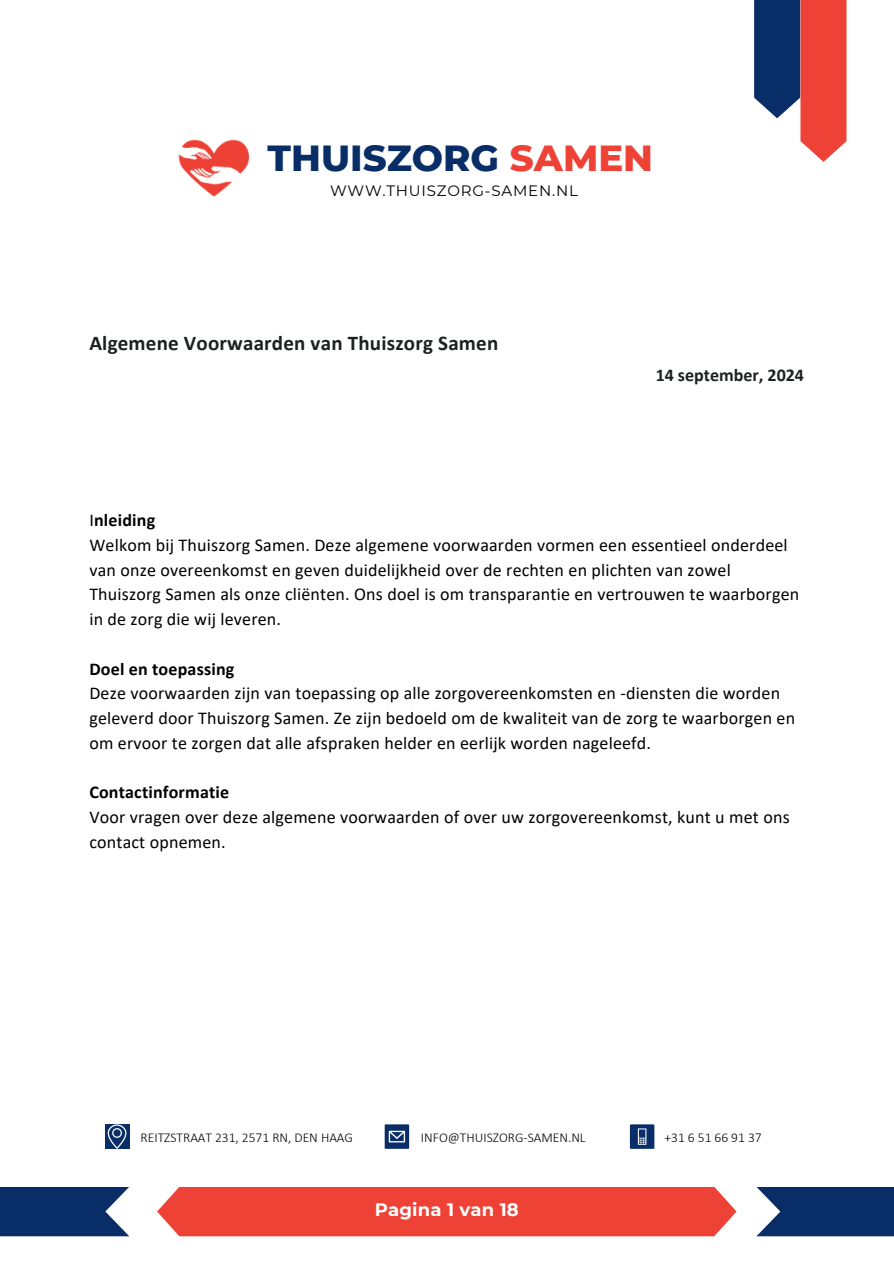
<style>
.page{position:relative;width:894px;height:1264px;background:#fff}
.page>*{position:absolute;margin:0;border:0;box-sizing:border-box;transform-origin:0 0}
.t1{font:800 37.05px "Montserrat";color:#092d67}
.t2{font:700 21px "Calibri";letter-spacing:.01em;color:#1c2120}
.t3{font:18px/24.8px "Calibri";letter-spacing:.01em;color:#000}
.t4{font:700 18px "Calibri";color:#1c2120}
.t5{font:700 18px "Montserrat";letter-spacing:.01em;color:#fff}
.t6{font:15px "Montserrat";letter-spacing:.05em;color:#000}
.t7{font:300 13.5px "Calibri";color:#000}
.s1{color:#ef4237}
.s2{font-weight:700}
</style>
<div class="page">
<div style="left:629px;top:1124px;width:25px;height:24px;background:#092d67"></div>
<svg style="left:637px;top:1128px;width:9px;height:16px"></svg>
<div style="left:384px;top:1124px;width:25px;height:24px;background:#092d67"></div>
<svg style="left:388px;top:1130px;width:17px;height:12px"></svg>
<div style="left:157px;top:1187px;width:579px;height:49px;background:#ef4237"></div>
<div style="left:0;top:1186px;width:129px;height:50px;background:#092d67"></div>
<div style="left:756px;top:1186px;width:137px;height:50px;background:#092d67"></div>
<svg style="left:800px;top:0;width:46px;height:162px;background:#ef4f45"></svg>
<div style="left:753px;top:0;width:46px;height:118px;background:#092d67"></div>
<img style="left:178px;top:139px;width:72px;height:58px">
<div style="left:105px;top:1124px;width:24px;height:24px;background:#092d67"></div>
<svg style="left:108px;top:1124px;width:18px;height:24px"></svg>
<h4 class="t1" style="left:267px;top:135px;width:387px">THUISZORG <span class="s1">SAMEN</span></h4>
<h4 class="t6" style="left:330px;top:181px;width:249px">WWW.THUISZORG-SAMEN.NL</h4>
<h3 class="t2" style="left:89px;top:335px;width:410px">Algemene Voorwaarden van Thuiszorg Samen</h3>
<h4 class="t4" style="left:655px;top:368px;width:150px">14 september, 2024</h4>
<p class="t3" style="left:89px;top:509px;width:711px">I<span class="s2">nleiding<br></span>Welkom bij Thuiszorg Samen. Deze algemene voorwaarden vormen een essentieel onderdeel van onze overeenkomst en geven duidelijkheid over de rechten en plichten van zowel Thuiszorg Samen als onze cliënten. Ons doel is om transparantie en vertrouwen te waarborgen in de zorg die wij leveren.</p>
<p class="t3" style="left:89px;top:657px;width:707px"><span class="s2">Doel en toepassing<br></span>Deze voorwaarden zijn van toepassing op alle zorgovereenkomsten en -diensten die worden geleverd door Thuiszorg Samen. Ze zijn bedoeld om de kwaliteit van de zorg te waarborgen en om ervoor te zorgen dat alle afspraken helder en eerlijk worden nageleefd.</p>
<p class="t3" style="left:89px;top:781px;width:701px"><span class="s2">Contactinformatie<br></span>Voor vragen over deze algemene voorwaarden of over uw zorgovereenkomst, kunt u met ons contact opnemen.</p>
<p class="t7" style="left:141px;top:1131px;width:214px">REITZSTRAAT 231, 2571 RN, DEN HAAG</p>
<h5 class="t7" style="left:421px;top:1131px;width:166px">INFO@THUISZORG-SAMEN.NL</h5>
<h2 class="t7" style="left:664px;top:1131px;width:99px">+31 6 51 66 91 37</h2>
<p class="t5" style="left:374px;top:1198px;width:145px">Pagina 1 van 18</p>
</div>
